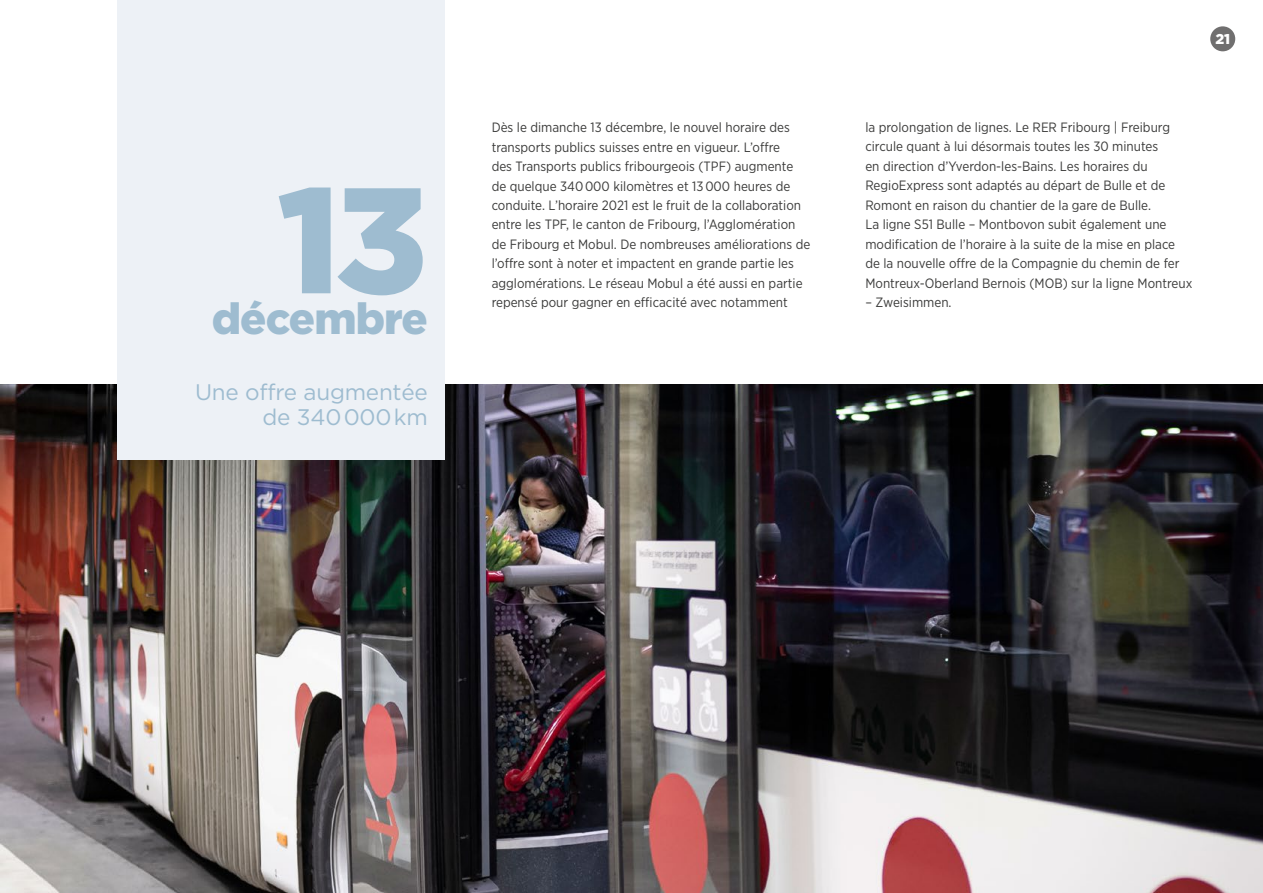
<style>
.page{position:relative;width:1263px;height:893px;background:#fff}
.page>*{position:absolute;margin:0;border:0;box-sizing:border-box;transform-origin:0 0}
.t1{font:900 150px "Gotham";color:#9ebcd0}
.t2{font:900 43.5px "Gotham";letter-spacing:-.02em;color:#9ebcd0}
.t3{font:22.5px/25.5px "Gotham";letter-spacing:-.01em;color:#9ebcd0;text-align:right}
.t4{font:900 14.25px "Gotham";color:#fff}
.t5{font:13.5px/19.5px "Gotham Narrow";color:#3c3c3b}
</style>
<div class="page">
<img style="left:0;top:384px;width:1263px;height:509px">
<div style="left:117px;top:0;width:328px;height:459px;background:#edf1f6"></div>
<div style="left:1210px;top:26px;width:25px;height:25px;background:#706f6f;border-radius:50%"></div>
<h1 class="t1" style="left:277px;top:153px;width:152px">13</h1>
<h2 class="t2" style="left:212px;top:293px;width:218px">décembre</h2>
<h3 class="t3" style="left:195px;top:379px;width:234px">Une offre augmentée de 340 000 km</h3>
<p class="t4" style="left:1215px;top:30px;width:16px">21</p>
<p class="t5" style="left:492px;top:117px;width:320px">Dès le dimanche 13 décembre, le nouvel horaire des transports publics suisses entre en vigueur. L’offre<br>des Transports publics fribourgeois (TPF) augmente de quelque 340 000 kilomètres et 13 000 heures de conduite. L’horaire 2021 est le fruit de la collaboration entre les TPF, le canton de Fribourg, l’Agglomération de Fribourg et Mobul. De nombreuses améliorations de l’offre sont à noter et impactent en grande partie les agglomérations. Le réseau Mobul a été aussi en partie repensé pour gagner en efficacité avec notamment</p>
<p class="t5" style="left:865px;top:117px;width:329px">la prolongation de lignes. Le RER Fribourg | Freiburg circule quant à lui désormais toutes les 30 minutes<br>en direction d’Yverdon-les-Bains. Les horaires du RegioExpress sont adaptés au départ de Bulle et de Romont en raison du chantier de la gare de Bulle.<br>La ligne S51 Bulle – Montbovon subit également une modification de l’horaire à la suite de la mise en place de la nouvelle offre de la Compagnie du chemin de fer Montreux-Oberland Bernois (MOB) sur la ligne Montreux</p>
<p class="t5" style="left:865px;top:293px;width:88px">– Zweisimmen.</p>
</div>
